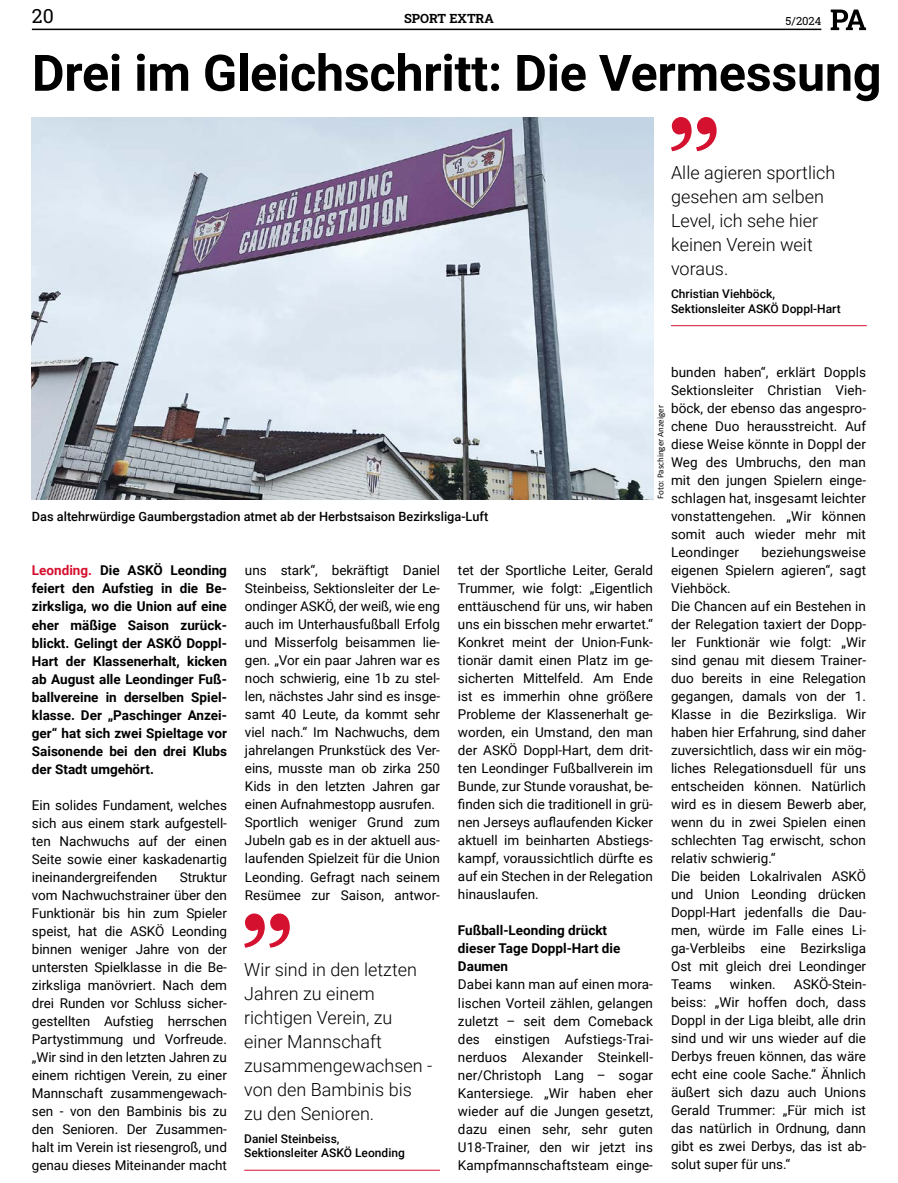
<style>
.page{position:relative;width:898px;height:1183px;background:#fff}
.page>*{position:absolute;margin:0;border:0;box-sizing:border-box;transform-origin:0 0}
.t1{font:700 50.25px "Roboto";letter-spacing:-.005em;color:#000}
.t2{font:19.5px "Roboto Slab";color:#000}
.t3{font:300 18px/24px "Roboto";color:#000}
.t4{font:13.5px/18px "Roboto";color:#000;text-align:justify}
.t5{font:700 13.5px/18px "Roboto";color:#000;text-align:justify}
.t6{font:500 12.75px "Roboto";color:#000}
.t7{font:12.75px "Roboto Slab";color:#000}
.t8{font:500 12px/14.2px "Roboto";color:#000}
.t9{font:11.25px "Roboto Slab";color:#000}
.t10{font:9px "Calibri";color:#000}
.s1{color:#d51130}
</style>
<div class="page">
<hr style="left:32px;top:29px;width:789px;height:1px;background:#000">
<svg style="left:830px;top:10px;width:35px;height:20px"></svg>
<hr style="left:670px;top:325px;width:196px;height:1px;background:#d51130">
<svg style="left:671px;top:117px;width:45px;height:34px"></svg>
<img style="left:32px;top:117px;width:621px;height:382px">
<hr style="left:244px;top:1169px;width:196px;height:1px;background:#d51130">
<svg style="left:244px;top:913px;width:46px;height:34px"></svg>
<h2 class="t2" style="left:32px;top:3px;width:23px">20</h2>
<p class="t7" style="left:404px;top:10px;width:91px">SPORT EXTRA</p>
<p class="t9" style="left:785px;top:13px;width:37px">5/2024</p>
<h1 class="t1" style="left:32px;top:38px;width:850px">Drei im Gleichschritt: Die Vermessung</h1>
<h3 class="t3" style="left:670px;top:160px;width:166px">Alle agieren sportlich gesehen am selben<br>Level, ich sehe hier keinen Verein weit voraus.</h3>
<p class="t8" style="left:670px;top:286px;width:171px">Christian Viehböck,<br>Sektionsleiter ASKÖ Doppl-Hart</p>
<p class="t4" style="left:670px;top:362px;width:196px">bunden haben“, erklärt Doppls Sektionsleiter Christian Vieh&shy;böck, der ebenso das angespro&shy;chene Duo herausstreicht. Auf diese Weise könnte in Doppl der Weg des Umbruchs, den man mit den jungen Spielern einge&shy;schlagen hat, insgesamt leichter vonstattengehen. „Wir können somit auch wieder mehr mit Leondinger</p>
<p class="t10" style="left:654px;top:499px;width:95px;rotate:-90deg">Foto: Paschinger Anzeiger</p>
<p class="t6" style="left:32px;top:508px;width:457px">Das altehrwürdige Gaumbergstadion atmet ab der Herbstsaison Bezirksliga-Luft</p>
<p class="t4" style="left:670px;top:542px;width:196px;text-align:left;text-indent:91px">beziehungsweise eigenen Spielern agieren“, sagt<br>Viehböck.<br>Die Chancen auf ein Bestehen in der Relegation taxiert der Dopp&shy;ler Funktionär wie folgt: „Wir sind genau mit diesem Trainer&shy;duo bereits in eine Relegation gegangen, damals von der 1.<br>Klasse in die Bezirksliga. Wir haben hier Erfahrung, sind daher zuversichtlich, dass wir ein mög&shy;liches Relegationsduell für uns entscheiden können. Natürlich wird es in diesem Bewerb aber, wenn du in zwei Spielen einen schlechten Tag erwischt, schon relativ schwierig.“<br>Die beiden Lokalrivalen ASKÖ und Union Leonding drücken<br>Doppl-Hart jedenfalls die Dau&shy;men, würde im Falle eines Li&shy;ga-Verbleibs eine Bezirksliga<br>Ost mit gleich drei Leondinger<br>Teams</p>
<p class="t5" style="left:32px;top:561px;width:196px"><span class="s1">Leonding.</span> Die ASKÖ Leonding feiert den Aufstieg in die Be&shy;zirksliga, wo die Union auf eine eher mäßige Saison zurück&shy;blickt. Gelingt der ASKÖ Doppl-Hart der Klassenerhalt, kicken ab August alle Leondinger Fuß&shy;ballvereine in derselben Spiel&shy;klasse. Der „Paschinger Anzei&shy;ger“ hat sich zwei Spieltage vor Saisonende bei den drei Klubs der Stadt umgehört.</p>
<p class="t4" style="left:32px;top:795px;width:196px">Ein solides Fundament, welches sich aus einem stark aufgestell&shy;ten Nachwuchs auf der einen Seite sowie einer kaskadenartig ineinandergreifenden</p>
<p class="t4" style="left:245px;top:561px;width:196px;text-align:left">uns stark“, bekräftigt Daniel<br>Steinbeiss, Sektionsleiter der Le&shy;ondinger ASKÖ, der weiß, wie eng auch im Unterhausfußball Erfolg und Misserfolg beisammen lie&shy;gen. „Vor ein paar Jahren war es noch schwierig, eine 1b zu stel&shy;len, nächstes Jahr sind es insge&shy;samt 40 Leute, da kommt sehr viel nach.“ Im Nachwuchs, dem jahrelangen Prunkstück des Ver&shy;eins, musste man ob zirka 250<br>Kids in den letzten Jahren gar einen Aufnahmestopp ausrufen.<br>Sportlich weniger Grund zum<br>Jubeln gab es in der aktuell aus&shy;laufenden Spielzeit für die Union<br>Leonding. Gefragt nach seinem<br>Resümee zur Saison, antwor-</p>
<p class="t4" style="left:458px;top:560px;width:196px">tet der Sportliche Leiter, Gerald Trummer, wie folgt: „Eigentlich enttäuschend für uns, wir haben uns ein bisschen mehr erwartet.“ Konkret meint der Union-Funk&shy;tionär damit einen Platz im ge&shy;sicherten Mittelfeld. Am Ende ist es immerhin ohne größere Probleme der Klassenerhalt ge&shy;worden, ein Umstand, den man der ASKÖ Doppl-Hart, dem drit&shy;ten Leondinger Fußballverein im Bunde, zur Stunde voraushat, be&shy;finden sich die traditionell in grü&shy;nen Jerseys auflaufenden Kicker aktuell im beinharten Abstiegs&shy;kampf, voraussichtlich dürfte es auf ein Stechen in der Relegation hinauslaufen.</p>
<p class="t5" style="left:458px;top:920px;width:164px;text-align:left">Fußball-Leonding drückt dieser Tage Doppl-Hart die<br>Daumen</p>
<p class="t4" style="left:458px;top:974px;width:196px">Dabei kann man auf einen mora&shy;lischen Vorteil zählen, gelangen zuletzt – seit dem Comeback des einstigen Aufstiegs-Trai&shy;nerduos Alexander Steinkell&shy;ner/Christoph Lang – sogar Kantersiege. „Wir haben eher wieder auf die Jungen gesetzt, dazu einen sehr, sehr guten U18-Trainer, den wir jetzt ins Kampfmannschaftsteam einge-</p>
<p class="t4" style="left:32px;top:867px;width:196px;text-indent:148px">Struktur vom Nachwuchstrainer über den Funktionär bis hin zum Spieler speist, hat die ASKÖ Leonding binnen weniger Jahre von der untersten Spielklasse in die Be&shy;zirksliga manövriert. Nach dem drei Runden vor Schluss sicher&shy;gestellten Aufstieg herrschen Partystimmung und Vorfreude. „Wir sind in den letzten Jahren zu einem richtigen Verein, zu einer Mannschaft zusammengewach&shy;sen - von den Bambinis bis zu den Senioren. Der Zusammen&shy;halt im Verein ist riesengroß, und genau dieses Miteinander macht</p>
<h3 class="t3" style="left:244px;top:956px;width:189px">Wir sind in den letzten<br>Jahren zu einem richtigen Verein, zu einer Mannschaft zusammengewachsen - von den Bambinis bis zu den Senioren.</h3>
<p class="t8" style="left:244px;top:1130px;width:162px">Daniel Steinbeiss,<br>Sektionsleiter ASKÖ Leonding</p>
<p class="t4" style="left:670px;top:974px;width:196px;text-indent:123px">ASKÖ-Stein&shy;beiss: „Wir hoffen doch, dass Doppl in der Liga bleibt, alle drin sind und wir uns wieder auf die Derbys freuen können, das wäre echt eine coole Sache.“ Ähnlich äußert sich dazu auch Unions Gerald Trummer: „Für mich ist das natürlich in Ordnung, dann gibt es zwei Derbys, das ist ab&shy;solut super für uns.“</p>
<p class="t4" style="left:729px;top:974px;width:47px">winken.</p>
</div>
